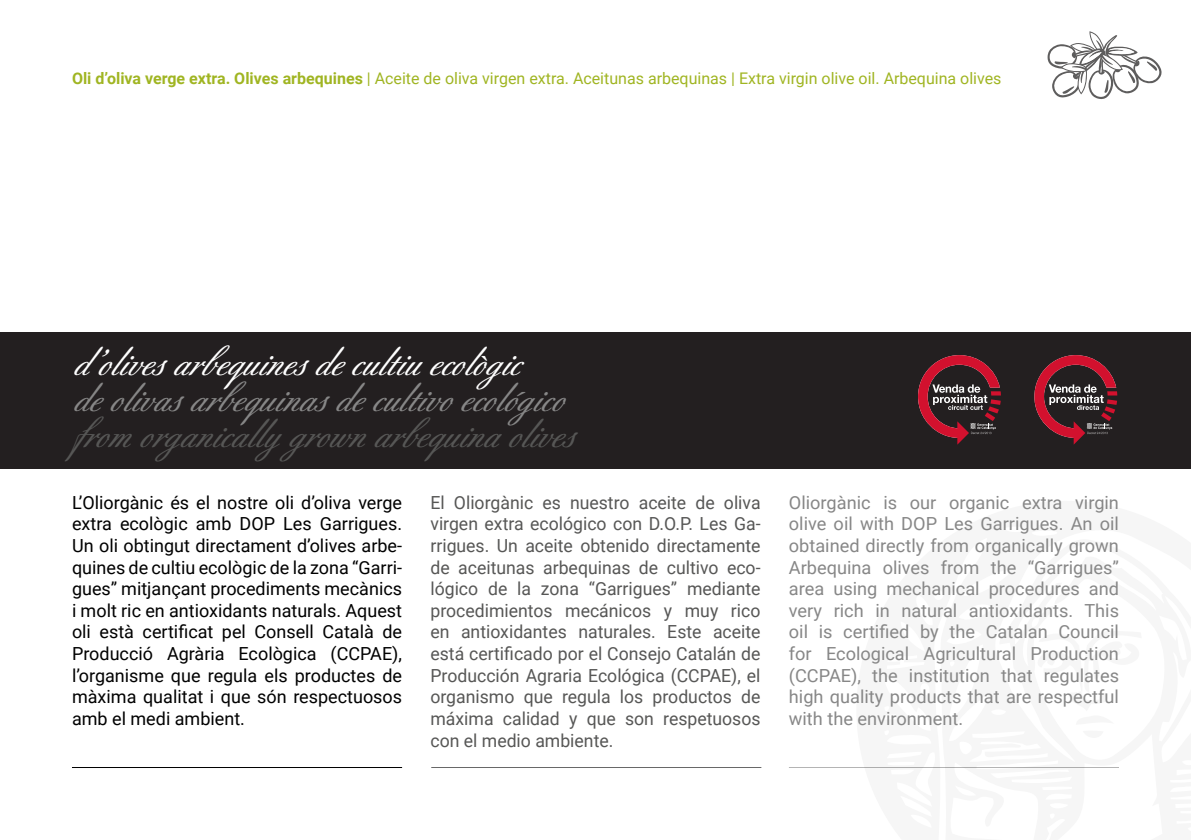
<style>
.page{position:relative;width:1191px;height:840px;background:#fff}
.page>*{position:absolute;margin:0;border:0;box-sizing:border-box;transform-origin:0 0}
.t1{font:500 36px "Berthold Script";color:#878787}
.t2{font:500 36px "Berthold Script";color:#575756}
.t3{font:500 36px "Berthold Script";color:#fff}
.t4{font:18px/21.6px "Roboto";color:#575756;text-align:justify}
.t5{font:18px/21.6px "Roboto";color:#000;text-align:justify}
.t6{font:18px/21.6px "Roboto";color:#878787;text-align:justify}
.t7{font:16px "Roboto";color:#a0b522}
.s1{font-weight:700}
</style>
<div class="page">
<hr style="left:72px;top:766px;width:330px;height:1px;background:#000">
<hr style="left:431px;top:766px;width:330px;height:1px;background:#000">
<hr style="left:789px;top:766px;width:330px;height:1px;background:#000">
<div style="left:0;top:332px;width:1191px;height:136px;background:#231f20"></div>
<svg style="left:1047px;top:31px;width:115px;height:68px"></svg>
<svg style="left:918px;top:355px;width:83px;height:89px"></svg>
<svg style="left:1034px;top:355px;width:83px;height:89px"></svg>
<p class="t7" style="left:72px;top:67px;width:931px"><span class="s1">Oli d’oliva verge extra. Olives arbequines</span> | Aceite de oliva virgen extra. Aceitunas arbequinas | Extra virgin olive oil. Arbequina olives</p>
<h1 class="t3" style="left:72px;top:342px;width:448px">d’olives arbequines de cultiu ecològic</h1>
<h1 class="t1" style="left:72px;top:378px;width:492px">de olivas arbequinas de cultivo ecológico</h1>
<h1 class="t2" style="left:72px;top:414px;width:503px">from organically grown arbequina olives</h1>
<p class="t5" style="left:72px;top:490px;width:331px">L’Oliorgànic és el nostre oli d’oliva verge extra ecològic amb DOP Les Garrigues.<br>Un oli obtingut directament d’olives arbe&shy;quines de cultiu ecològic de la zona “Garri&shy;gues” mitjançant procediments mecànics i molt ric en antioxidants naturals. Aquest oli està certificat pel Consell Català de Producció Agrària Ecològica (CCPAE), l’organisme que regula els productes de màxima qualitat i que són respectuosos amb el medi ambient.</p>
<p class="t4" style="left:430px;top:490px;width:332px">El Oliorgànic es nuestro aceite de oliva virgen extra ecológico con D.O.P. Les Ga&shy;rrigues. Un aceite obtenido directamente de aceitunas arbequinas de cultivo eco&shy;lógico de la zona “Garrigues” mediante procedimientos mecánicos y muy rico en antioxidantes naturales. Este aceite está certificado por el Consejo Catalán de Producción Agraria Ecológica (CCPAE), el organismo que regula los productos de máxima calidad y que son respetuosos con el medio ambiente.</p>
<p class="t6" style="left:789px;top:490px;width:332px">Oliorgànic is our organic extra virgin olive oil with DOP Les Garrigues. An oil obtained directly from organically grown Arbequina olives from the “Garrigues” area using mechanical procedures and very rich in natural antioxidants. This oil is certified by the Catalan Council for Ecological Agricultural Production (CCPAE), the institution that regulates high quality products that are respectful with the environment.</p>
</div>
